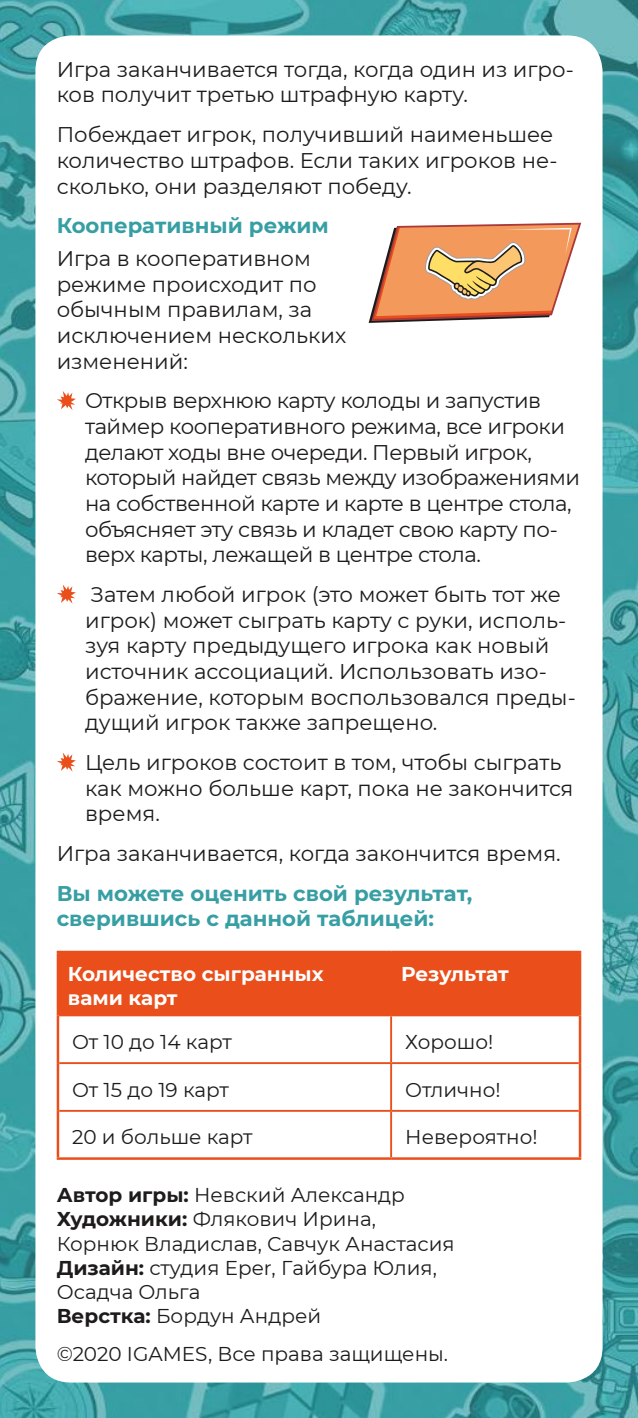
<style>
.page{position:relative;width:638px;height:1418px;background:#fff}
.page>*{position:absolute;margin:0;border:0;box-sizing:border-box;transform-origin:0 0}
.t1{font:21.25px/25.8px "Montserrat";color:#1d1c1b}
.t2{font:21.25px/25.8px "Montserrat";letter-spacing:-.02em;color:#1d1c1b}
.t3{font:700 21.25px/25.8px "Montserrat";color:#379fa4}
.t4{font:20px/24px "Montserrat";color:#1d1c1b}
.t5{font:700 20px/24px "Montserrat";color:#fff}
.s1{font-weight:700}
</style>
<div class="page">
<img style="left:0;top:0;width:638px;height:1417px">
<div style="left:35px;top:35px;width:567px;height:1347px;background:#fff;border-radius:35px"></div>
<svg style="left:57px;top:391px;width:19px;height:19px"></svg>
<svg style="left:57px;top:585px;width:19px;height:18px"></svg>
<svg style="left:57px;top:753px;width:19px;height:18px"></svg>
<div style="left:59px;top:953px;width:520px;height:61px;background:#e94e1b"></div>
<hr style="left:57px;top:1015px;width:2px;height:48px;background:#e94e1b">
<hr style="left:579px;top:1015px;width:2px;height:48px;background:#e94e1b">
<hr style="left:57px;top:1063px;width:2px;height:47px;background:#e94e1b">
<hr style="left:579px;top:1063px;width:2px;height:47px;background:#e94e1b">
<hr style="left:57px;top:1110px;width:2px;height:47px;background:#e94e1b">
<hr style="left:579px;top:1110px;width:2px;height:47px;background:#e94e1b">
<hr style="left:57px;top:1157px;width:334px;height:2px;background:#e94e1b">
<hr style="left:391px;top:1157px;width:190px;height:2px;background:#e94e1b">
<hr style="left:57px;top:950px;width:334px;height:3px;background:#e94e1b">
<hr style="left:57px;top:953px;width:2px;height:62px;background:#e94e1b">
<hr style="left:391px;top:950px;width:190px;height:3px;background:#e94e1b">
<hr style="left:579px;top:953px;width:2px;height:62px;background:#e94e1b">
<hr style="left:390px;top:953px;width:2px;height:61px;background:#e94e1b">
<hr style="left:59px;top:1014px;width:332px;height:2px;background:#e94e1b">
<hr style="left:391px;top:1014px;width:188px;height:2px;background:#e94e1b">
<hr style="left:390px;top:1016px;width:2px;height:46px;background:#e94e1b">
<hr style="left:59px;top:1062px;width:332px;height:2px;background:#e94e1b">
<hr style="left:391px;top:1062px;width:188px;height:2px;background:#e94e1b">
<hr style="left:390px;top:1064px;width:2px;height:45px;background:#e94e1b">
<hr style="left:59px;top:1109px;width:332px;height:2px;background:#e94e1b">
<hr style="left:391px;top:1109px;width:188px;height:2px;background:#e94e1b">
<hr style="left:390px;top:1111px;width:2px;height:46px;background:#e94e1b">
<svg style="left:369px;top:223px;width:212px;height:100px"></svg>
<p class="t1" style="left:57px;top:56px;width:519px;line-height:25px">Игра заканчивается тогда, когда один из игро&shy;ков получит третью штрафную карту.</p>
<p class="t1" style="left:57px;top:121px;width:502px">Побеждает игрок, получивший наименьшее количество штрафов. Если таких игроков не&shy;сколько, они разделяют победу.</p>
<p class="t3" style="left:57px;top:212px;width:274px">Кооперативный режим</p>
<p class="t1" style="left:57px;top:245px;width:291px">Игра в кооперативном режиме происходит по обычным правилам, за исключением нескольких изменений:</p>
<p class="t2" style="left:85px;top:387px;width:496px">Открыв верхнюю карту колоды и запустив таймер кооперативного режима, все игроки делают ходы вне очереди. Первый игрок, который найдет связь между изображениями на собственной карте и карте в центре стола, объясняет эту связь и кладет свою карту по&shy;верх карты, лежащей в центре стола.</p>
<p class="t1" style="left:85px;top:581px;width:492px">Затем любой игрок (это может быть тот же игрок) может сыграть карту с руки, исполь&shy;зуя карту предыдущего игрока как новый источник ассоциаций. Использовать изо&shy;бражение, которым воспользовался преды&shy;дущий игрок также запрещено.</p>
<p class="t1" style="left:85px;top:748px;width:490px">Цель игроков состоит в том, чтобы сыграть как можно больше карт, пока не закончится время.</p>
<p class="t1" style="left:57px;top:839px;width:505px">Игра заканчивается, когда закончится время.</p>
<p class="t3" style="left:57px;top:879px;width:417px">Вы можете оценить свой результат, сверившись с данной таблицей:</p>
<p class="t5" style="left:68px;top:961px;width:257px">Количество сыгранных вами карт</p>
<p class="t5" style="left:401px;top:961px;width:109px">Результат</p>
<p class="t4" style="left:72px;top:1029px;width:161px">От 10 до 14 карт</p>
<p class="t4" style="left:405px;top:1029px;width:90px">Хорошо!</p>
<p class="t4" style="left:72px;top:1076px;width:158px">От 15 до 19 карт</p>
<p class="t4" style="left:405px;top:1076px;width:97px">Отлично!</p>
<p class="t4" style="left:72px;top:1124px;width:182px">20 и больше карт</p>
<p class="t4" style="left:405px;top:1124px;width:134px">Невероятно!</p>
<p class="t4" style="left:57px;top:1182px;width:399px"><span class="s1">Автор игры:</span> Невский Александр<br><span class="s1">Художники:</span> Флякович Ирина,<br>Корнюк Владислав, Савчук Анастасия<br><span class="s1">Дизайн:</span> студия Eper, Гайбура Юлия,<br>Осадча Ольга<br><span class="s1">Верстка:</span> Бордун Андрей</p>
<p class="t4" style="left:57px;top:1341px;width:393px">©2020 IGAMES, Все права защищены.</p>
</div>
